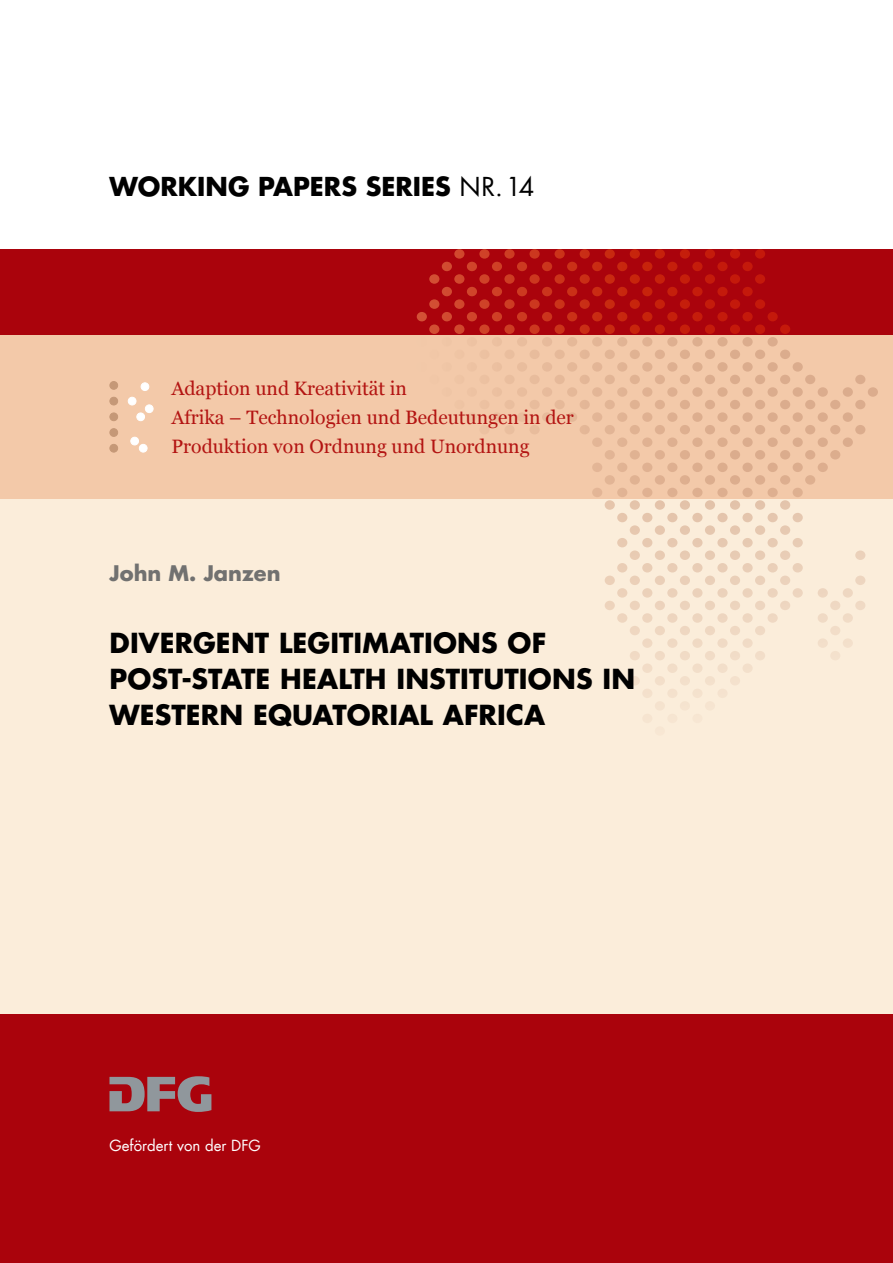
<style>
.page{position:relative;width:893px;height:1263px;background:#fff}
.page>*{position:absolute;margin:0;border:0;box-sizing:border-box;transform-origin:0 0}
.t1{font:700 27px/36px "Futura";letter-spacing:.005em;color:#000}
.t2{font:700 25.5px "Futura";color:#000}
.t3{font:700 21px "Futura";color:#717170}
.t4{font:19.35px/29.1px "Georgia";color:#b31412}
.t5{font:15px "Futura";color:#fff}
.s1{font-weight:400}
</style>
<div class="page">
<div style="left:0;top:385px;width:893px;height:629px;background:#fbedda"></div>
<div style="left:0;top:335px;width:893px;height:164px;background:#f3c9a9"></div>
<svg style="left:805px;top:375px;width:73px;height:285px"></svg>
<div style="left:0;top:249px;width:893px;height:86px;background:#aa030c"></div>
<div style="left:0;top:1015px;width:893px;height:248px;background:#aa030c"></div>
<div style="left:110px;top:381px;width:8px;height:8px;background:#c59877;border-radius:50%"></div>
<div style="left:109px;top:381px;width:9px;height:9px;border:1px solid #c59877;border-radius:50%"></div>
<div style="left:128px;top:397px;width:8px;height:8px;background:#fff;border-radius:50%"></div>
<div style="left:128px;top:397px;width:8px;height:8px;border:1px solid #fff;border-radius:50%"></div>
<div style="left:137px;top:413px;width:8px;height:8px;background:#fff;border-radius:50%"></div>
<div style="left:136px;top:413px;width:9px;height:8px;border:1px solid #fff;border-radius:50%"></div>
<div style="left:145px;top:405px;width:8px;height:8px;background:#fff;border-radius:50%"></div>
<div style="left:145px;top:404px;width:9px;height:9px;border:1px solid #fff;border-radius:50%"></div>
<div style="left:141px;top:383px;width:8px;height:8px;background:#fff;border-radius:50%"></div>
<div style="left:141px;top:382px;width:8px;height:9px;border:1px solid #fff;border-radius:50%"></div>
<div style="left:131px;top:437px;width:8px;height:8px;background:#fff;border-radius:50%"></div>
<div style="left:130px;top:437px;width:9px;height:8px;border:1px solid #fff;border-radius:50%"></div>
<div style="left:139px;top:444px;width:8px;height:8px;background:#fff;border-radius:50%"></div>
<div style="left:139px;top:444px;width:8px;height:8px;border:1px solid #fff;border-radius:50%"></div>
<div style="left:110px;top:397px;width:8px;height:8px;background:#c59877;border-radius:50%"></div>
<div style="left:109px;top:397px;width:9px;height:8px;border:1px solid #c59877;border-radius:50%"></div>
<div style="left:110px;top:413px;width:8px;height:8px;background:#c59877;border-radius:50%"></div>
<div style="left:109px;top:413px;width:9px;height:8px;border:1px solid #c59877;border-radius:50%"></div>
<div style="left:110px;top:429px;width:8px;height:7px;background:#c59877;border-radius:50%"></div>
<div style="left:109px;top:428px;width:9px;height:9px;border:1px solid #c59877;border-radius:50%"></div>
<div style="left:110px;top:444px;width:8px;height:8px;background:#c59877;border-radius:50%"></div>
<div style="left:109px;top:444px;width:9px;height:8px;border:1px solid #c59877;border-radius:50%"></div>
<svg style="left:109px;top:1076px;width:102px;height:36px"></svg>
<h2 class="t2" style="left:109px;top:170px;width:427px">WORKING PAPERS SERIES <span class="s1">NR.14</span></h2>
<p class="t4" style="left:171px;top:373px;width:404px">Adaption und Kreativität in<br>Afrika – Technologien und Bedeutungen in der<br>Produktion von Ordnung und Unordnung</p>
<p class="t3" style="left:109px;top:559px;width:173px">John M. Janzen</p>
<h1 class="t1" style="left:109px;top:625px;width:527px">DIVERGENT LEGITIMATIONS OF<br>POST-STATE HEALTH INSTITUTIONS IN<br>WESTERN EQUATORIAL AFRICA</h1>
<p class="t5" style="left:109px;top:1136px;width:153px">Gefördert von der DFG</p>
</div>
